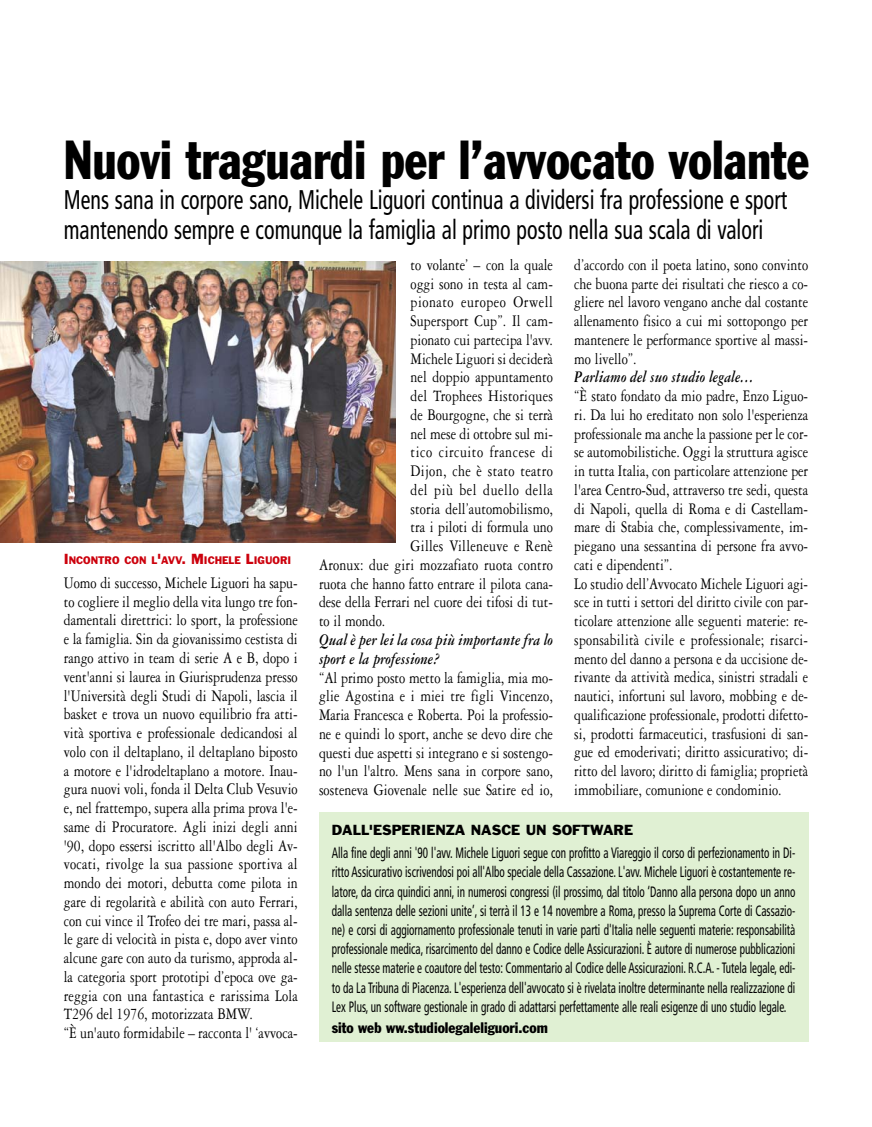
<style>
.page{position:relative;width:872px;height:1127px;background:#fff}
.page>*{position:absolute;margin:0;border:0;box-sizing:border-box;transform-origin:0 0}
.t1{font:condensed 54px "Franklin Gothic";color:#000;scale:.9 1}
.t2{font:condensed 27px/30px "Frutiger";color:#000;scale:.81 1}
.t3{font:17.25px/18.8px "Garamond Three";color:#000;scale:.8 1}
.t4{font:italic 700 17.25px/18.8px "Garamond Three";color:#000;scale:.8 1}
.t5{font:17.25px "Garamond Three";letter-spacing:.04em;color:#000;scale:.8 1}
.t6{font:17.25px "Garamond Three";letter-spacing:.02em;color:#000;scale:.8 1}
.t7{font:17.25px "Garamond Three";letter-spacing:.025em;color:#000;scale:.8 1}
.t8{font:condensed 15px/19.2px "Frutiger";color:#000;text-align:justify;scale:.74 1}
.t9{font:condensed 15px "Franklin Gothic";color:#000}
.t10{font:13.5px "Franklin Gothic";color:#000}
.t11{font:10.2px "Franklin Gothic";color:#cc000c;scale:.95 1}
.s1{font-size:13.5px}
</style>
<div class="page">
<div style="left:319px;top:812px;width:489px;height:230px;background:#e0f0d3"></div>
<img style="left:0;top:261px;width:395px;height:281px">
<h1 class="t1" style="left:64px;top:140px;width:829px">Nuovi traguardi per l’avvocato volante</h1>
<h2 class="t2" style="left:64px;top:187px;width:894px">Mens sana in corpore sano, Michele Liguori continua a dividersi fra professione e sport mantenendo sempre e comunque la famiglia al primo posto nella sua scala di valori</h2>
<p class="t11" style="left:64px;top:556px;width:241px"><span class="s1">I</span>NCONTRO CON L<span class="s1">'</span>AVV<span class="s1">. M</span>ICHELE <span class="s1">L</span>IGUORI</p>
<p class="t3" style="left:64px;top:575px;width:294px">Uomo di successo, Michele Liguori ha sapu&shy;to cogliere il meglio della vita lungo tre fon&shy;damentali direttrici: lo sport, la professione e la famiglia. Sin da giovanissimo cestista di rango attivo in team di serie A e B, dopo i vent'anni si laurea in Giurisprudenza presso l'Università degli Studi di Napoli, lascia il basket e trova un nuovo equilibrio fra atti&shy;vità sportiva e professionale dedicandosi al volo con il deltaplano, il deltaplano biposto a motore e l'idrodeltaplano a motore. Inau&shy;gura nuovi voli, fonda il Delta Club Vesuvio e, nel frattempo, supera alla prima prova l'e&shy;same di Procuratore. Agli inizi degli anni '90, dopo essersi iscritto all'Albo degli Av&shy;vocati, rivolge la sua passione sportiva al mondo dei motori, debutta come pilota in gare di regolarità e abilità con auto Ferrari, con cui vince il Trofeo dei tre mari, passa al&shy;le gare di velocità in pista e, dopo aver vinto alcune gare con auto da turismo, approda al&shy;la categoria sport prototipi d’epoca ove ga&shy;reggia con una fantastica e rarissima Lola T296 del 1976, motorizzata BMW.<br>“È un'auto formidabile – racconta l' ‘avvoca-</p>
<p class="t3" style="left:410px;top:257px;width:179px">to volante’ – con la quale</p>
<p class="t3" style="left:410px;top:275px;width:179px">oggi sono in testa al cam-</p>
<p class="t5" style="left:410px;top:296px;width:179px">pionato europeo Orwell</p>
<p class="t3" style="left:410px;top:313px;width:179px">Supersport Cup”. Il cam-</p>
<p class="t3" style="left:410px;top:332px;width:179px">pionato cui partecipa l'avv.</p>
<p class="t3" style="left:410px;top:351px;width:179px">Michele Liguori si deciderà</p>
<p class="t3" style="left:410px;top:369px;width:179px">nel doppio appuntamento</p>
<p class="t6" style="left:410px;top:390px;width:179px">del Trophees Historiques</p>
<p class="t3" style="left:410px;top:407px;width:179px">de Bourgogne, che si terrà</p>
<p class="t3" style="left:410px;top:426px;width:179px">nel mese di ottobre sul mi-</p>
<p class="t5" style="left:410px;top:446px;width:179px">tico circuito francese di</p>
<p class="t7" style="left:410px;top:465px;width:179px">Dijon, che è stato teatro</p>
<p class="t5" style="left:410px;top:484px;width:179px">del più bel duello della</p>
<p class="t3" style="left:410px;top:501px;width:179px">storia dell’automobilismo,</p>
<p class="t3" style="left:410px;top:519px;width:179px">tra i piloti di formula uno</p>
<p class="t6" style="left:410px;top:540px;width:179px">Gilles Villeneuve e Renè</p>
<p class="t3" style="left:319px;top:557px;width:294px">Aronux: due giri mozzafiato ruota contro</p>
<p class="t3" style="left:319px;top:576px;width:294px">ruota che hanno fatto entrare il pilota cana-</p>
<p class="t3" style="left:319px;top:594px;width:294px">dese della Ferrari nel cuore dei tifosi di tut-</p>
<p class="t3" style="left:319px;top:613px;width:84px">to il mondo.</p>
<p class="t4" style="left:319px;top:632px;width:294px">Qual è per lei la cosa più importante fra lo sport e la professione?</p>
<p class="t3" style="left:319px;top:669px;width:294px;text-align:justify">“Al primo posto metto la famiglia, mia mo&shy;glie Agostina e i miei tre figli Vincenzo, Maria Francesca e Roberta. Poi la professio&shy;ne e quindi lo sport, anche se devo dire che questi due aspetti si integrano e si sostengo&shy;no l'un l'altro. Mens sana in corpore sano, sosteneva Giovenale nelle sue Satire ed io,</p>
<p class="t3" style="left:574px;top:257px;width:294px;text-align:justify">d’accordo con il poeta latino, sono convinto che buona parte dei risultati che riesco a co&shy;gliere nel lavoro vengano anche dal costante allenamento fisico a cui mi sottopongo per mantenere le performance sportive al massi&shy;mo livello”.</p>
<p class="t4" style="left:574px;top:369px;width:226px">Parliamo del suo studio legale…</p>
<p class="t3" style="left:574px;top:388px;width:294px">“È stato fondato da mio padre, Enzo Liguo&shy;ri. Da lui ho ereditato non solo l'esperienza professionale ma anche la passione per le cor&shy;se automobilistiche. Oggi la struttura agisce in tutta Italia, con particolare attenzione per l'area Centro-Sud, attraverso tre sedi, questa di Napoli, quella di Roma e di Castellam&shy;mare di Stabia che, complessivamente, im&shy;piegano una sessantina di persone fra avvo&shy;cati e dipendenti”.<br>Lo studio dell’Avvocato Michele Liguori agi&shy;sce in tutti i settori del diritto civile con par&shy;ticolare attenzione alle seguenti materie: re&shy;sponsabilità civile e professionale; risarci&shy;mento del danno a persona e da uccisione de&shy;rivante da attività medica, sinistri stradali e nautici, infortuni sul lavoro, mobbing e de&shy;qualificazione professionale, prodotti difetto&shy;si, prodotti farmaceutici, trasfusioni di san&shy;gue ed emoderivati; diritto assicurativo; di&shy;ritto del lavoro; diritto di famiglia; proprietà immobiliare, comunione e condominio.</p>
<p class="t10" style="left:332px;top:824px;width:303px">DALL'ESPERIENZA NASCE UN SOFTWARE</p>
<p class="t8" style="left:332px;top:844px;width:628px">Alla fine degli anni '90 l'avv. Michele Liguori segue con profitto a Viareggio il corso di perfezionamento in Di&shy;ritto Assicurativo iscrivendosi poi all'Albo speciale della Cassazione. L'avv. Michele Liguori è costantemente re&shy;latore, da circa quindici anni, in numerosi congressi (il prossimo, dal titolo ‘Danno alla persona dopo un anno dalla sentenza delle sezioni unite’, si terrà il 13 e 14 novembre a Roma, presso la Suprema Corte di Cassazio&shy;ne) e corsi di aggiornamento professionale tenuti in varie parti d'Italia nelle seguenti materie: responsabilità professionale medica, risarcimento del danno e Codice delle Assicurazioni. È autore di numerose pubblicazioni nelle stesse materie e coautore del testo: Commentario al Codice delle Assicurazioni. R.C.A. - Tutela legale, edi&shy;to da La Tribuna di Piacenza. L'esperienza dell'avvocato si è rivelata inoltre determinante nella realizzazione di Lex Plus, un software gestionale in grado di adattarsi perfettamente alle reali esigenze di uno studio legale.</p>
<p class="t9" style="left:332px;top:1022px;width:217px">sito web ww.studiolegaleliguori.com</p>
</div>
